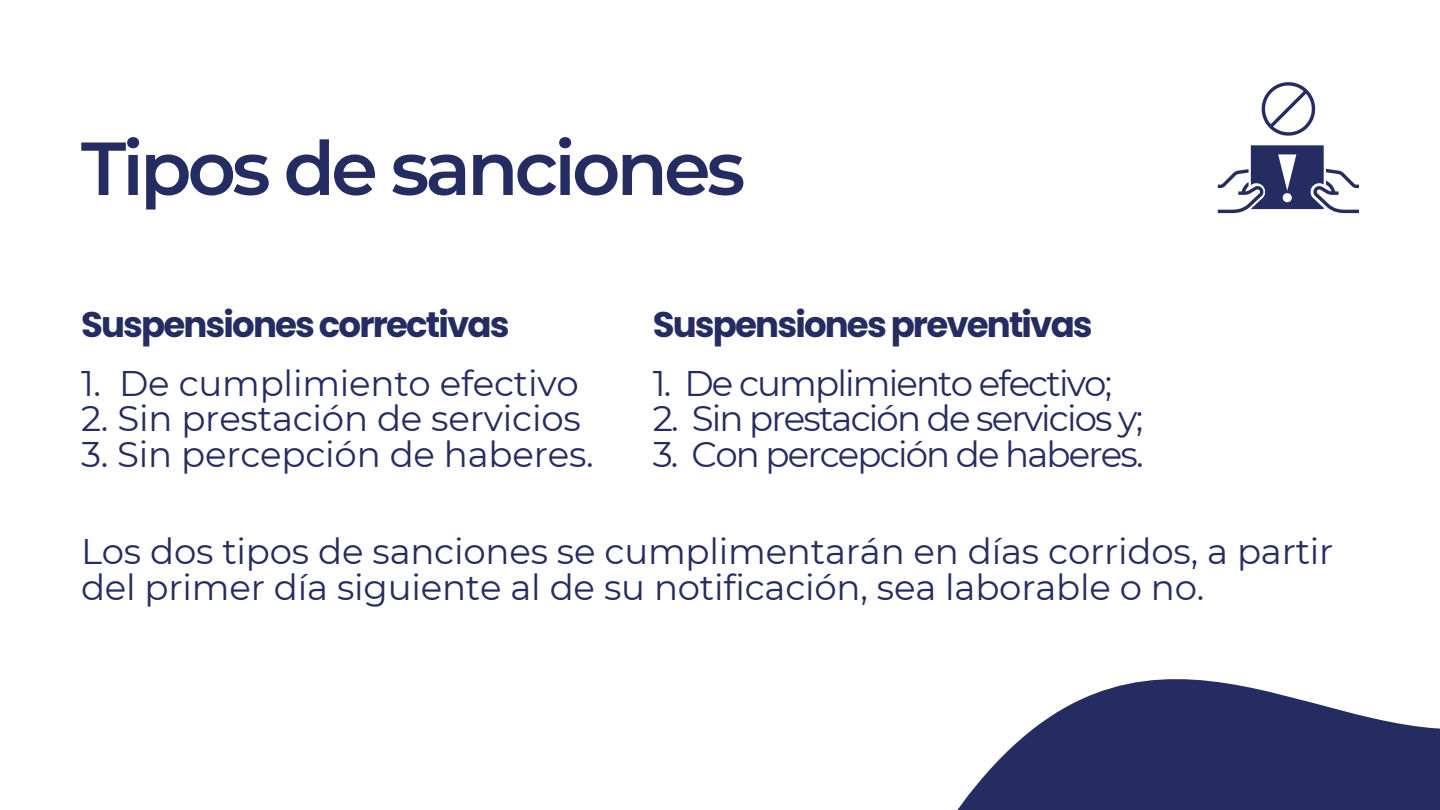
<style>
.page{position:relative;width:1440px;height:810px;background:#fff}
.page>*{position:absolute;margin:0;border:0;box-sizing:border-box;transform-origin:0 0}
.t1{font:600 75px "Montserrat";letter-spacing:-.05em;color:#252c61}
.t2{font:35.6px/35.2px "Montserrat";letter-spacing:-.005em;color:#252c61}
.t3{font:35.6px "Montserrat";letter-spacing:-.05em;color:#252c61}
.t4{font:700 35.6px "Poppins";letter-spacing:-.05em;color:#252c61}
</style>
<div class="page">
<svg style="left:957px;top:105px;width:483px;height:705px"></svg>
<svg style="left:1262px;top:82px;width:53px;height:54px"></svg>
<svg style="left:1218px;top:145px;width:141px;height:68px"></svg>
<p class="t1" style="left:81px;top:122px;width:666px">Tipos de sanciones</p>
<p class="t4" style="left:81px;top:300px;width:430px">Suspensiones correctivas</p>
<p class="t2" style="left:81px;top:366px;width:499px">1. De cumplimiento efectivo</p>
<p class="t2" style="left:81px;top:401px;width:501px">2. Sin prestación de servicios</p>
<p class="t2" style="left:81px;top:436px;width:514px">3. Sin percepción de haberes.</p>
<p class="t4" style="left:653px;top:300px;width:442px">Suspensiones preventivas</p>
<p class="t3" style="left:653px;top:362px;width:461px">1. De cumplimiento efectivo;</p>
<p class="t3" style="left:653px;top:397px;width:492px">2. Sin prestación de servicios y;</p>
<p class="t3" style="left:653px;top:432px;width:492px">3. Con percepción de haberes.</p>
<p class="t2" style="left:81px;top:534px;width:1254px">Los dos tipos de sanciones se cumplimentarán en días corridos, a partir del primer día siguiente al de su notificación, sea laborable o no.</p>
</div>
